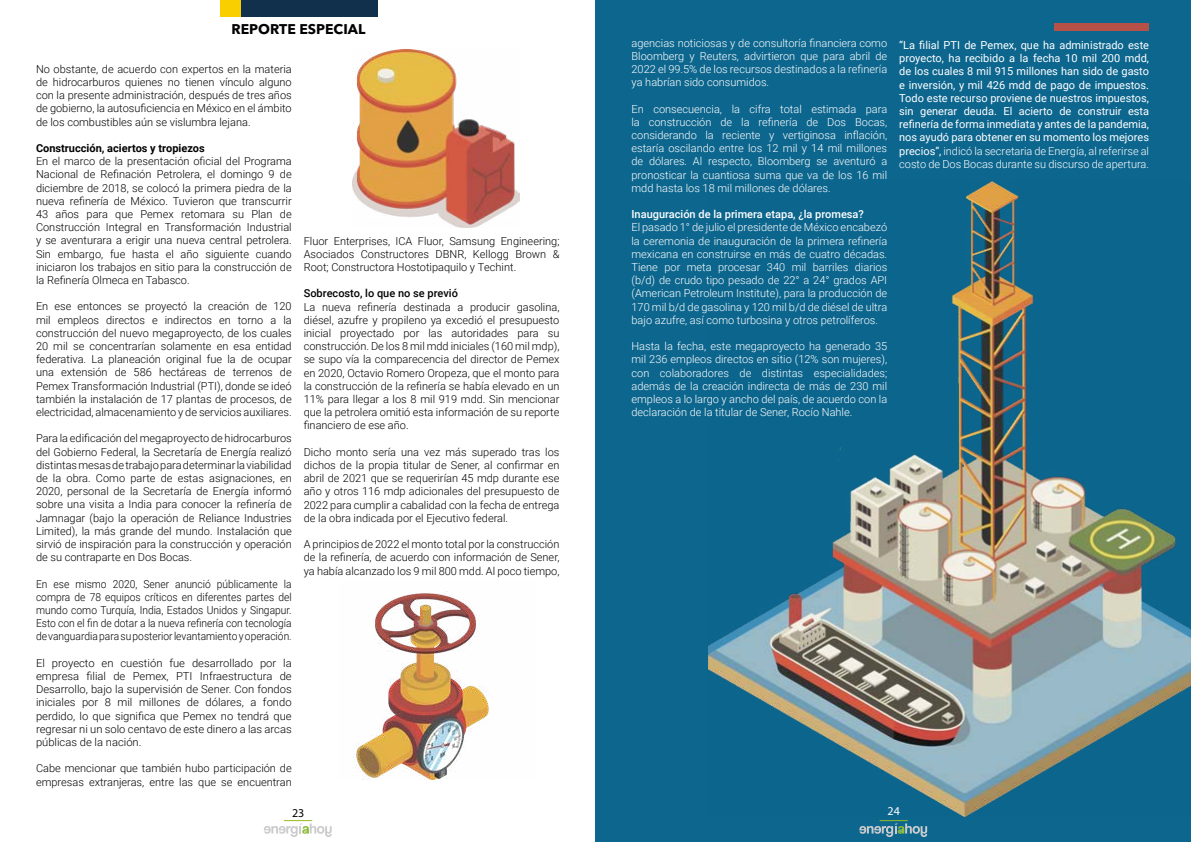
<style>
.page{position:relative;width:1191px;height:842px;background:#fff}
.page>*{position:absolute;margin:0;border:0;box-sizing:border-box;transform-origin:0 0}
.t1{font:700 14px "Avenir Next LT Pro";color:#020203}
.t2{font:12px "Myriad Pro";color:#020203}
.t3{font:12px "Myriad Pro";color:#fff}
.t4{font:300 11px/13.2px "Roboto";color:#020203;text-align:justify}
.t5{font:300 11px/13.2px "Roboto";color:#fff;text-align:justify}
.t6{font:11px/13.2px "Roboto";color:#fff;text-align:justify}
.t7{font:300 11px/13.2px "Roboto";color:#020203;text-align:justify;scale:.93 1}
.t8{font:500 11px "Roboto";color:#fff}
.t9{font:700 11px "Roboto";color:#020203}
.t10{font:500 11px "Roboto";color:#020203}
.s1{font-weight:300}
</style>
<div class="page">
<div style="left:595px;top:0;width:596px;height:842px;background:#0d668e"></div>
<img style="left:708px;top:182px;width:483px;height:634px">
<svg style="left:859px;top:820px;width:68px;height:17px"></svg>
<svg style="left:264px;top:820px;width:68px;height:17px"></svg>
<img style="left:354px;top:591px;width:135px;height:189px">
<div style="left:231px;top:0;width:147px;height:17px;background:#10304b"></div>
<div style="left:220px;top:0;width:20px;height:17px;background:#f9cf00"></div>
<img style="left:353px;top:49px;width:167px;height:178px">
<div style="left:1054px;top:23px;width:94px;height:8px;background:#b65147"></div>
<p class="t1" style="left:231px;top:20px;width:135px">REPORTE ESPECIAL</p>
<p class="t4" style="left:36px;top:62px;width:257px">No obstante, de acuerdo con expertos en la materia de hidrocarburos quienes no tienen vínculo alguno con la presente administración, después de tres años de gobierno, la autosuficiencia en México en el ámbito de los combustibles aún se vislumbra lejana.</p>
<p class="t9" style="left:36px;top:140px;width:170px">Construcción, aciertos y tropiezos</p>
<p class="t4" style="left:36px;top:154px;width:257px">En el marco de la presentación oficial del Programa Nacional de Refinación Petrolera, el domingo 9 de diciembre de 2018, se colocó la primera piedra de la nueva refinería de México. Tuvieron que transcurrir 43 años para que Pemex retomara su Plan de Construcción Integral en Transformación Industrial y se aventurara a erigir una nueva central petrolera.<br>Sin embargo, fue hasta el año siguiente cuando iniciaron los trabajos en sitio para la construcción de la Refinería Olmeca en Tabasco.</p>
<p class="t4" style="left:36px;top:299px;width:257px">En ese entonces se proyectó la creación de 120 mil empleos directos e indirectos en torno a la construcción del nuevo megaproyecto, de los cuales 20 mil se concentrarían solamente en esa entidad federativa. La planeación original fue la de ocupar una extensión de 586 hectáreas de terrenos de Pemex Transformación Industrial (PTI), donde se ideó también la instalación de 17 plantas de procesos, de electricidad, almacenamiento y de servicios auxiliares.</p>
<p class="t4" style="left:36px;top:431px;width:257px">Para la edificación del megaproyecto de hidrocarburos del Gobierno Federal, la Secretaría de Energía realizó distintas mesas de trabajo para determinar la viabilidad de la obra. Como parte de estas asignaciones, en 2020, personal de la Secretaría de Energía informó sobre una visita a India para conocer la refinería de Jamnagar (bajo la operación de Reliance Industries Limited), la más grande del mundo. Instalación que sirvió de inspiración para la construcción y operación de su contraparte en Dos Bocas.</p>
<p class="t7" style="left:36px;top:577px;width:276px">En ese mismo 2020, Sener anunció públicamente la compra de 78 equipos críticos en diferentes partes del mundo como Turquía, India, Estados Unidos y Singapur.<br>Esto con el fin de dotar a la nueva refinería con tecnología de vanguardia para su posterior levantamiento y operación.</p>
<p class="t4" style="left:36px;top:656px;width:257px">El proyecto en cuestión fue desarrollado por la empresa filial de Pemex, PTI Infraestructura de Desarrollo, bajo la supervisión de Sener. Con fondos iniciales por 8 mil millones de dólares, a fondo perdido, lo que significa que Pemex no tendrá que regresar ni un solo centavo de este dinero a las arcas públicas de la nación.</p>
<p class="t4" style="left:36px;top:761px;width:257px">Cabe mencionar que también hubo participación de empresas extranjeras, entre las que se encuentran</p>
<p class="t4" style="left:304px;top:234px;width:257px">Fluor Enterprises, ICA Fluor, Samsung Engineering; Asociados Constructores DBNR, Kellogg Brown &amp; Root; Constructora Hostotipaquilo y Techint.</p>
<p class="t10" style="left:304px;top:286px;width:156px">Sobrecosto, lo que no se previó</p>
<p class="t4" style="left:304px;top:300px;width:257px">La nueva refinería destinada a producir gasolina, diésel, azufre y propileno ya excedió el presupuesto inicial proyectado por las autoridades para su construcción. De los 8 mil mdd iniciales (160 mil mdp), se supo vía la comparecencia del director de Pemex en 2020, Octavio Romero Oropeza, que el monto para la construcción de la refinería se había elevado en un 11% para llegar a los 8 mil 919 mdd. Sin mencionar que la petrolera omitió esta información de su reporte financiero de ese año.</p>
<p class="t4" style="left:304px;top:445px;width:257px">Dicho monto sería una vez más superado tras los dichos de la propia titular de Sener, al confirmar en abril de 2021 que se requerirían 45 mdp durante ese año y otros 116 mdp adicionales del presupuesto de 2022 para cumplir a cabalidad con la fecha de entrega de la obra indicada por el Ejecutivo federal.</p>
<p class="t4" style="left:304px;top:537px;width:257px">A principios de 2022 el monto total por la construcción de la refinería, de acuerdo con información de Sener, ya había alcanzado los 9 mil 800 mdd. Al poco tiempo,</p>
<p class="t5" style="left:631px;top:36px;width:257px">agencias noticiosas y de consultoría financiera como Bloomberg y Reuters, advirtieron que para abril de 2022 el 99.5% de los recursos destinados a la refinería ya habrían sido consumidos.</p>
<p class="t5" style="left:631px;top:102px;width:257px">En consecuencia, la cifra total estimada para la construcción de la refinería de Dos Bocas, considerando la reciente y vertiginosa inflación, estaría oscilando entre los 12 mil y 14 mil millones de dólares. Al respecto, Bloomberg se aventuró a pronosticar la cuantiosa suma que va de los 16 mil mdd hasta los 18 mil millones de dólares.</p>
<p class="t8" style="left:631px;top:207px;width:234px">Inauguración de la primera etapa, ¿la promesa?</p>
<p class="t5" style="left:631px;top:220px;width:257px">El pasado 1° de julio el presidente de México encabezó la ceremonia de inauguración de la primera refinería mexicana en construirse en más de cuatro décadas.<br>Tiene por meta procesar 340 mil barriles diarios (b/d) de crudo tipo pesado de 22° a 24° grados API (American Petroleum Institute), para la producción de 170 mil b/d de gasolina y 120 mil b/d de diésel de ultra bajo azufre, así como turbosina y otros petrolíferos.</p>
<p class="t5" style="left:631px;top:339px;width:257px">Hasta la fecha, este megaproyecto ha generado 35 mil 236 empleos directos en sitio (12% son mujeres), con colaboradores de distintas especialidades; además de la creación indirecta de más de 230 mil empleos a lo largo y ancho del país, de acuerdo con la declaración de la titular de Sener, Rocío Nahle.</p>
<p class="t6" style="left:899px;top:38px;width:251px">“La filial PTI de Pemex, que ha administrado este proyecto, ha recibido a la fecha 10 mil 200 mdd, de los cuales 8 mil 915 millones han sido de gasto e inversión, y mil 426 mdd de pago de impuestos.<br>Todo este recurso proviene de nuestros impuestos, sin generar deuda. El acierto de construir esta refinería de forma inmediata y antes de la pandemia, nos ayudó para obtener en su momento los mejores precios”, <span class="s1">indicó la secretaria de Energía, al referirse al costo de Dos Bocas durante su discurso de apertura.</span></p>
<p class="t2" style="left:292px;top:806px;width:14px">23</p>
<p class="t3" style="left:887px;top:803px;width:14px">24</p>
</div>
